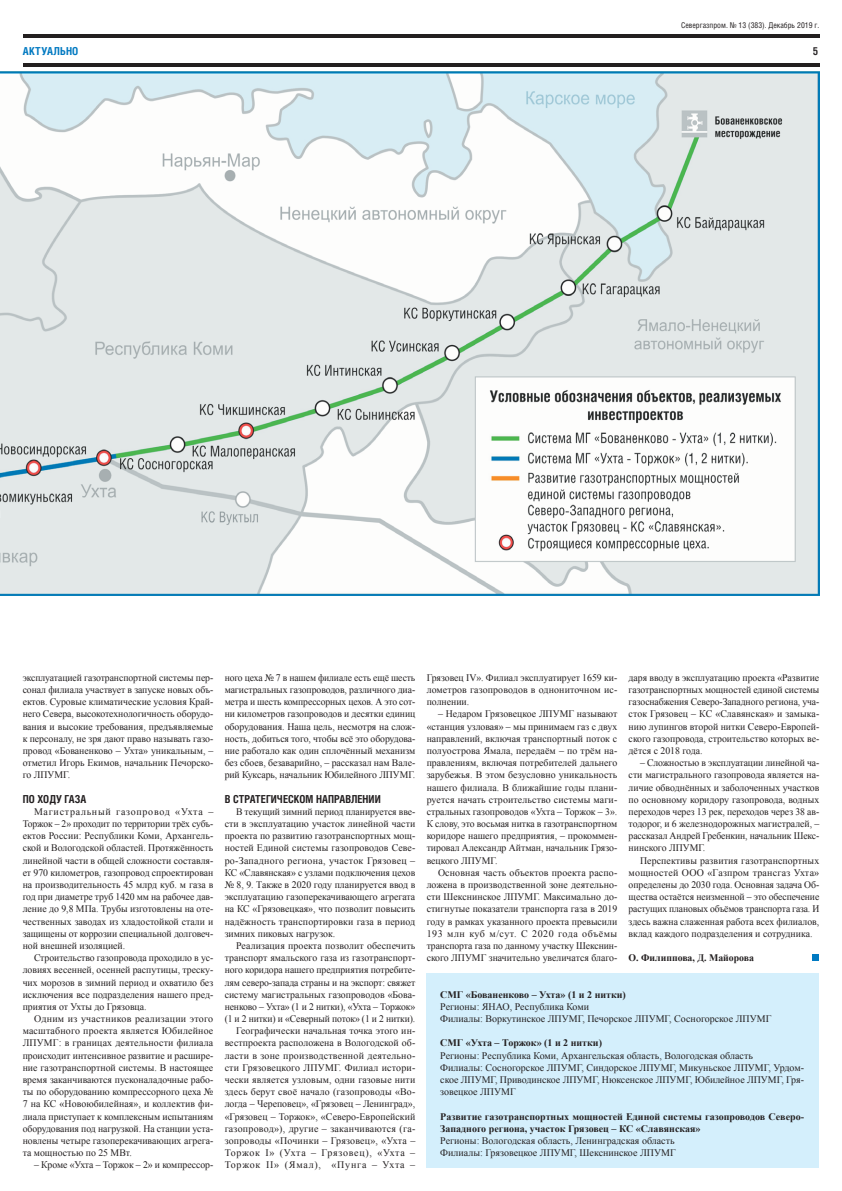
<style>
.page{position:relative;width:842px;height:1191px;background:#fff}
.page>*{position:absolute;margin:0;border:0;box-sizing:border-box;transform-origin:0 0}
.t1{font:700 11px "Helios Cond";letter-spacing:.005em;color:#231f20}
.t2{font:700 11px "Helios Cond";letter-spacing:.02em;color:#0079c1}
.t3{font:700 11px "Helios Cond";color:#2c292a}
.t4{font:10px/12.2px "Times New Roman";color:#231f20;text-align:justify}
.t5{font:10px/12.2px "Times New Roman";color:#231f20;text-align:justify;scale:.96 1}
.t6{font:700 10px/12.2px "Times New Roman";color:#231f20}
.t7{font:8px "Helios Cond";color:#231f20}
</style>
<div class="page">
<hr style="left:23px;top:35px;width:796px;height:3px;background:#231f20">
<hr style="left:23px;top:64px;width:796px;height:3px;background:#231f20">
<div style="left:812px;top:954px;width:7px;height:7px;background:#007ac2"></div>
<div style="left:427px;top:973px;width:392px;height:195px;background:#d4effc"></div>
<img style="left:0;top:71px;width:819px;height:524px">
<p class="t2" style="left:23px;top:46px;width:57px">АКТУАЛЬНО</p>
<p class="t7" style="left:681px;top:22px;width:140px">Севергазпром. № 13 (383). Декабрь 2019 г.</p>
<p class="t3" style="left:813px;top:47px;width:7px">5</p>
<p class="t4" style="left:23px;top:671px;width:192px">эксплуатацией газотранспортной системы пер&shy;сонал филиала участвует в запуске новых объ&shy;ектов. Суровые климатические условия Край&shy;него Севера, высокотехнологичность оборудо&shy;вания и высокие требования, предъявляемые к персоналу, не зря дают право называть газо&shy;провод «Бованенково – Ухта» уникальным, – отметил Игорь Екимов, начальник Печорско&shy;го ЛПУМГ.</p>
<p class="t1" style="left:23px;top:794px;width:65px">ПО ХОДУ ГАЗА</p>
<p class="t4" style="left:23px;top:805px;width:192px;text-indent:11px">Магистральный газопровод «Ухта – Торжок – 2» проходит по территории трёх субъ&shy;ектов России: Республики Коми, Архангель&shy;ской и Вологодской областей. Протяжённость линейной части в общей сложности составля&shy;ет 970 километров, газопровод спроектирован на производительность 45 млрд куб. м газа в год при диаметре труб 1420 мм на рабочее дав&shy;ление до 9,8 МПа. Трубы изготовлены на оте&shy;чественных заводах из хладостойкой стали и защищены от коррозии специальной долговеч&shy;ной внешней изоляцией.</p>
<p class="t4" style="left:23px;top:951px;width:192px;text-indent:11px">Строительство газопровода проходило в ус&shy;ловиях весенней, осенней распутицы, треску&shy;чих морозов в зимний период и охватило без исключения все подразделения нашего пред&shy;приятия от Ухты до Грязовца.</p>
<p class="t4" style="left:23px;top:1012px;width:192px;text-indent:11px">Одним из участников реализации этого масштабного проекта является Юбилейное ЛПУМГ: в границах деятельности филиала происходит интенсивное развитие и расшире&shy;ние газотранспортной системы. В настоящее время заканчиваются пусконаладочные рабо&shy;ты по оборудованию компрессорного цеха № 7 на КС «Новоюбилейная», и коллектив фи&shy;лиала приступает к комплексным испытаниям оборудования под нагрузкой. На станции уста&shy;новлены четыре газоперекачивающих агрега&shy;та мощностью по 25 МВт.</p>
<p class="t4" style="left:34px;top:1158px;width:181px">– Кроме «Ухта – Торжок – 2» и компрессор-</p>
<p class="t5" style="left:225px;top:671px;width:200px">ного цеха № 7 в нашем филиале есть ещё шесть магистральных газопроводов, различного диа&shy;метра и шесть компрессорных цехов. А это сот&shy;ни километров газопроводов и десятки единиц оборудования. Наша цель, несмотря на слож&shy;ность, добиться того, чтобы всё это оборудова&shy;ние работало как один сплочённый механизм без сбоев, безаварийно, – рассказал нам Вале&shy;рий Куксарь, начальник Юбилейного ЛПУМГ.</p>
<p class="t1" style="left:225px;top:794px;width:158px">В СТРАТЕГИЧЕСКОМ НАПРАВЛЕНИИ</p>
<p class="t4" style="left:225px;top:805px;width:192px;text-indent:11px">В текущий зимний период планируется вве&shy;сти в эксплуатацию участок линейной части проекта по развитию газотранспортных мощ&shy;ностей Единой системы газопроводов Севе&shy;ро-Западного региона, участок Грязовец – КС «Славянская» с узлами подключения цехов № 8, 9. Также в 2020 году планируется ввод в эксплуатацию газоперекачивающего агрегата на КС «Грязовецкая», что позволит повысить надёжность транспортировки газа в период зимних пиковых нагрузок.</p>
<p class="t4" style="left:225px;top:939px;width:192px;text-align:right">Реализация проекта позволит обеспечить транспорт ямальского газа из газотранспорт&shy;ного коридора нашего предприятия потребите&shy;лям северо-запада страны и на экспорт: свяжет систему магистральных газопроводов «Бова&shy;ненково – Ухта» (1 и 2 нитки), «Ухта – Торжок» (1 и 2 нитки) и «Северный поток» (1 и 2 нитки).<br>Географически начальная точка этого ин&shy;вестпроекта расположена в Вологодской об&shy;ласти в зоне производственной деятельно&shy;сти Грязовецкого ЛПУМГ. Филиал истори&shy;чески является узловым, одни газовые нити здесь берут своё начало (газопроводы «Во&shy;логда – Череповец», «Грязовец – Ленинград», «Грязовец – Торжок», «Северо-Европейский газопровод»), другие – заканчиваются (га&shy;зопроводы «Починки – Грязовец», «Ухта – Торжок I» (Ухта – Грязовец), «Ухта – Торжок II» (Ямал), «Пунга – Ухта –</p>
<p class="t4" style="left:427px;top:671px;width:192px">Грязовец IV». Филиал эксплуатирует 1659 ки&shy;лометров газопроводов в однониточном ис&shy;полнении.</p>
<p class="t4" style="left:427px;top:708px;width:192px;text-indent:11px">– Недаром Грязовецкое ЛПУМГ называют «станция узловая» – мы принимаем газ с двух направлений, включая транспортный поток с полуострова Ямала, передаём – по трём на&shy;правлениям, включая потребителей дальнего зарубежья. В этом безусловно уникальность нашего филиала. В ближайшие годы плани&shy;руется начать строительство системы маги&shy;стральных газопроводов «Ухта – Торжок – 3».<br>К слову, это восьмая нитка в газотранспортном коридоре нашего предприятия, – прокоммен&shy;тировал Александр Айтман, начальник Грязо&shy;вецкого ЛПУМГ.</p>
<p class="t4" style="left:427px;top:866px;width:192px;text-indent:11px">Основная часть объектов проекта распо&shy;ложена в производственной зоне деятельно&shy;сти Шекснинское ЛПУМГ. Максимально до&shy;стигнутые показатели транспорта газа в 2019 году в рамках указанного проекта превысили 193 млн куб м/сут. С 2020 года объёмы транспорта газа по данному участку Шекснин&shy;ского ЛПУМГ значительно увеличатся благо-</p>
<p class="t4" style="left:629px;top:671px;width:192px">даря вводу в эксплуатацию проекта «Развитие газотранспортных мощностей единой системы газоснабжения Северо-Западного региона, уча&shy;сток Грязовец – КС «Славянская» и замыка&shy;нию лупингов второй нитки Северо-Европей&shy;ского газопровода, строительство которых ве&shy;дётся с 2018 года.</p>
<p class="t4" style="left:629px;top:756px;width:192px;text-indent:11px">– Сложностью в эксплуатации линейной ча&shy;сти магистрального газопровода является на&shy;личие обводнённых и заболоченных участков по основному коридору газопровода, водных переходов через 13 рек, переходов через 38 ав&shy;тодорог, и 6 железнодорожных магистралей, – рассказал Андрей Гребенкин, начальник Шекс&shy;нинского ЛПУМГ.</p>
<p class="t4" style="left:629px;top:854px;width:192px;text-indent:11px">Перспективы развития газотранспортных мощностей ООО «Газпром трансгаз Ухта» определены до 2030 года. Основная задача Об&shy;щества остаётся неизменной – это обеспечение растущих плановых объёмов транспорта газа. И здесь важна слаженная работа всех филиалов, вклад каждого подразделения и сотрудника.</p>
<p class="t6" style="left:629px;top:951px;width:127px">О. Филиппова, Д. Майорова</p>
<p class="t6" style="left:440px;top:988px;width:187px">СМГ «Бованенково – Ухта» (1 и 2 нитки)</p>
<p class="t4" style="left:440px;top:1000px;width:333px">Регионы: ЯНАО, Республика Коми<br>Филиалы: Воркутинское ЛПУМГ, Печорское ЛПУМГ, Сосногорское ЛПУМГ</p>
<p class="t6" style="left:440px;top:1037px;width:163px">СМГ «Ухта – Торжок» (1 и 2 нитки)</p>
<p class="t4" style="left:440px;top:1049px;width:365px;text-align:left">Регионы: Республика Коми, Архангельская область, Вологодская область<br>Филиалы: Сосногорское ЛПУМГ, Синдорское ЛПУМГ, Микуньское ЛПУМГ, Урдом&shy;ское ЛПУМГ, Приводинское ЛПУМГ, Нюксенское ЛПУМГ, Юбилейное ЛПУМГ, Гря&shy;зовецкое ЛПУМГ</p>
<p class="t6" style="left:440px;top:1110px;width:365px">Развитие газотранспортных мощностей Единой системы газопроводов Северо-<br>Западного региона, участок Грязовец – КС «Славянская»</p>
<p class="t4" style="left:440px;top:1134px;width:237px">Регионы: Вологодская область, Ленинградская область<br>Филиалы: Грязовецкое ЛПУМГ, Шекснинское ЛПУМГ</p>
</div>
